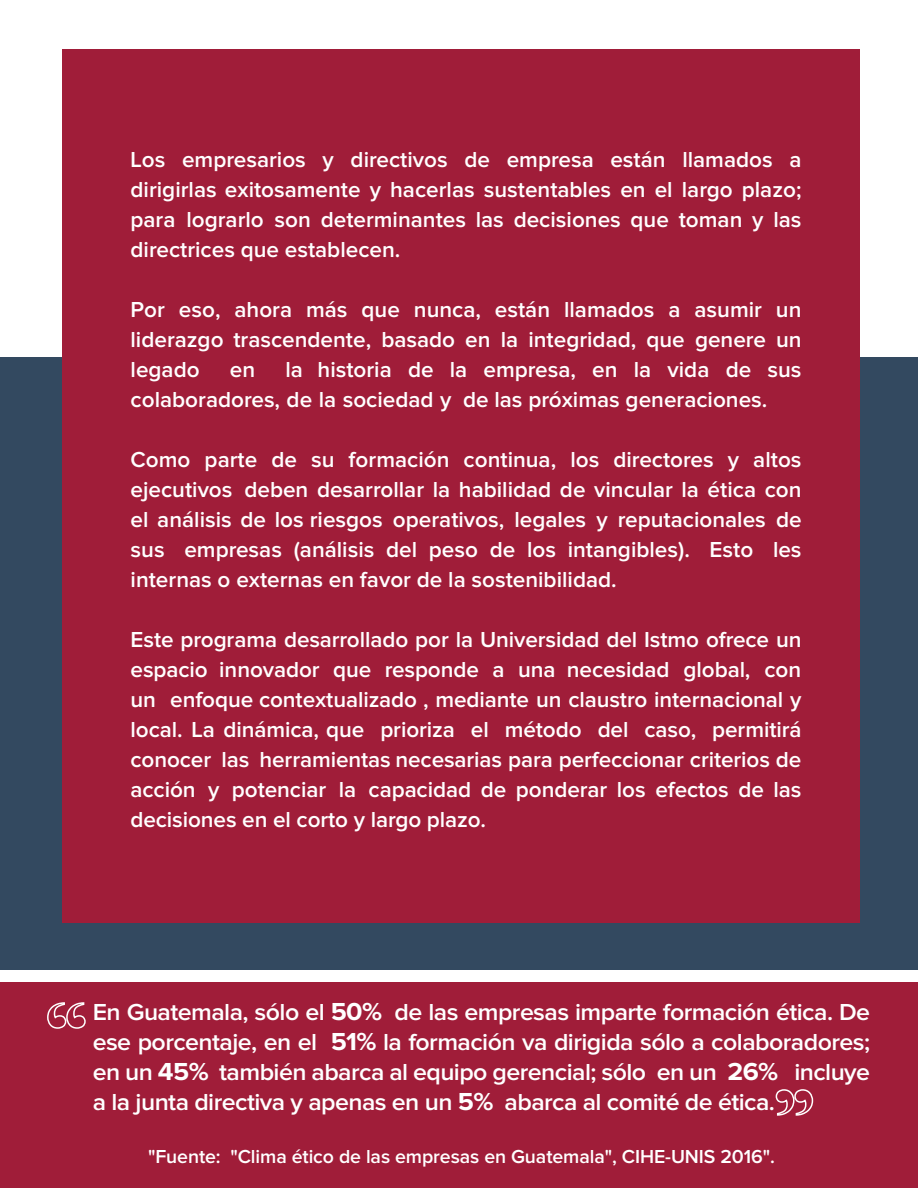
<style>
.page{position:relative;width:918px;height:1188px;background:#fff}
.page>*{position:absolute;margin:0;border:0;box-sizing:border-box;transform-origin:0 0}
.t1{font:600 24px/30px "Proxima Nova";letter-spacing:-.02em;color:#fff;text-align:justify;scale:1.04 1}
.t2{font:600 22.5px/30px "Proxima Nova";color:#fff;text-align:justify}
.t3{font:600 19.5px "Proxima Nova";letter-spacing:-.005em;color:#fff}
.s1{font-weight:700;font-size:25.5px}
</style>
<div class="page">
<div style="left:0;top:983px;width:918px;height:205px;background:#a01d39"></div>
<div style="left:0;top:357px;width:918px;height:613px;background:#334960"></div>
<div style="left:62px;top:49px;width:798px;height:873px;background:#a01d39"></div>
<svg style="left:47px;top:1002px;width:39px;height:27px"></svg>
<svg style="left:775px;top:1089px;width:39px;height:27px"></svg>
<p class="t2" style="left:130px;top:145px;width:673px">Los empresarios y directivos de empresa están llamados a dirigirlas exitosamente y hacerlas sustentables en el largo plazo; para lograrlo son determinantes las decisiones que toman y las directrices que establecen.</p>
<p class="t2" style="left:131px;top:295px;width:673px">Por eso, ahora más que nunca, están llamados a asumir un liderazgo trascendente, basado en la integridad, que genere un legado</p>
<p class="t2" style="left:131px;top:355px;width:672px;text-indent:155px">la historia de la empresa, en la vida de sus colaboradores, de la sociedad y de las próximas generaciones.</p>
<p class="t2" style="left:131px;top:445px;width:673px">Como parte de su formación continua, los directores y altos ejecutivos deben desarrollar la habilidad de vincular la ética con el análisis de los riesgos operativos, legales y reputacionales de sus empresas (análisis del peso de los intangibles). Esto les internas o externas en favor de la sostenibilidad.</p>
<p class="t2" style="left:230px;top:355px;width:27px">en</p>
<p class="t2" style="left:130px;top:625px;width:673px">Este programa desarrollado por la Universidad del Istmo ofrece un espacio innovador que responde a una necesidad global, con un enfoque contextualizado , mediante un claustro internacional y local. La dinámica, que prioriza el método del caso, permitirá conocer las herramientas necesarias para perfeccionar criterios de acción y potenciar la capacidad de ponderar los efectos de las decisiones en el corto y largo plazo.</p>
<p class="t1" style="left:93px;top:998px;width:749px">En Guatemala, sólo el <span class="s1">50%</span> de las empresas imparte formación ética. De ese porcentaje, en el <span class="s1">51%</span> la formación va dirigida sólo a colaboradores; en un <span class="s1">45%</span> también abarca al equipo gerencial; sólo en un <span class="s1">26%</span> incluye a la junta directiva y apenas en un <span class="s1">5%</span> abarca al comité de ética.</p>
<p class="t3" style="left:148px;top:1148px;width:628px">"Fuente: "Clima ético de las empresas en Guatemala", CIHE-UNIS 2016".</p>
</div>
